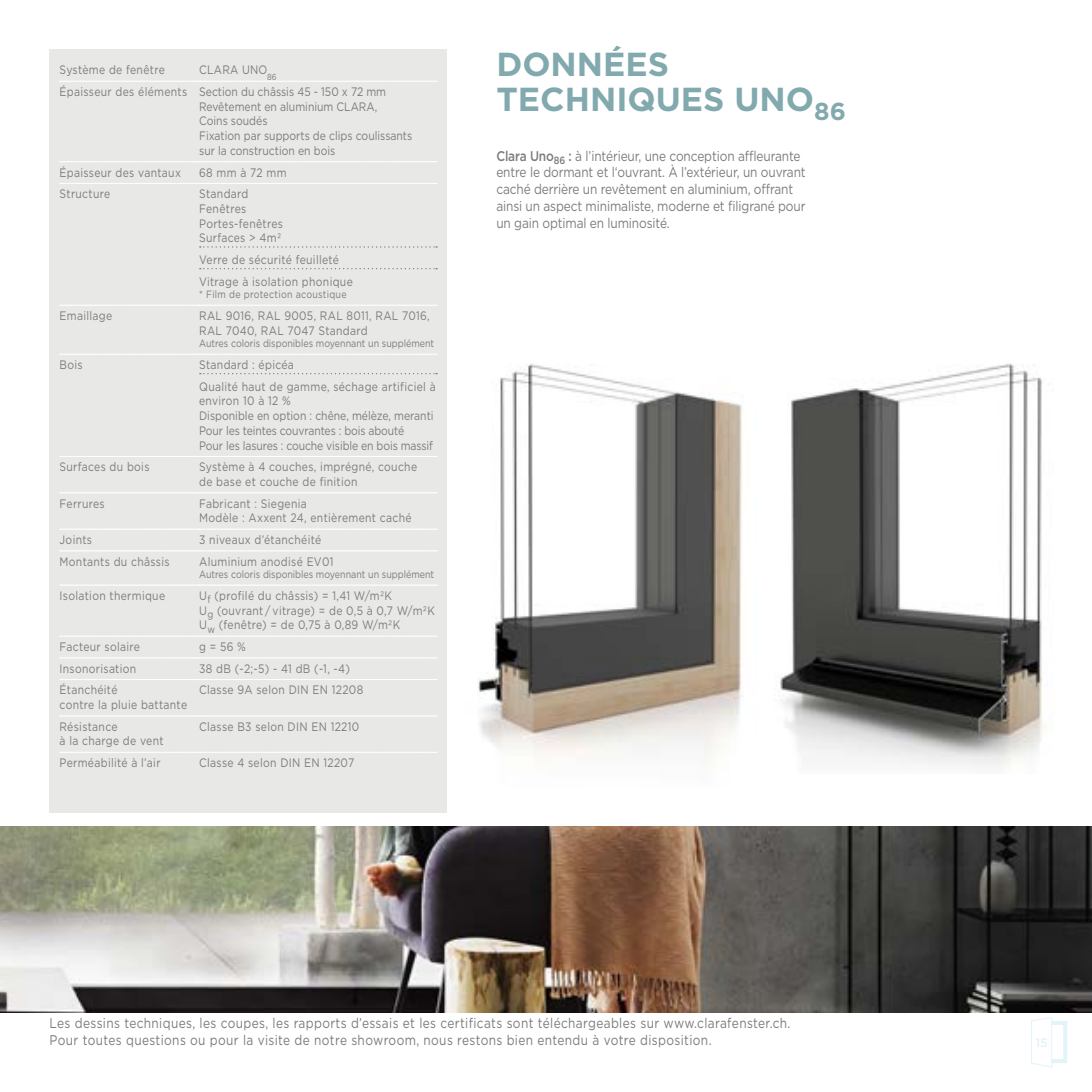
<style>
.page{position:relative;width:1092px;height:1092px;background:#fff}
.page>*{position:absolute;margin:0;border:0;box-sizing:border-box;transform-origin:0 0}
.t1{font:700 33.25px/35px "Gotham";color:#81a9ae}
.t2{font:14px/16.8px "Gotham";letter-spacing:-.01em;color:#7b7d7a;scale:.85 1}
.t3{font:14px/16.8px "Gotham";letter-spacing:.03em;color:#7c7b7b;scale:.85 1}
.t4{font:12.25px/14.7px "Gotham";letter-spacing:.03em;color:#7b7d7a;scale:.85 1}
.t5{font:12.25px/14.7px "Gotham";letter-spacing:-.01em;color:#7b7d7a;scale:.85 1}
.t6{font:12.25px/14.7px "Gotham";color:#7b7d7a;scale:.85 1}
.t7{font:500 12.25px "Gotham";color:#c5e6f4}
.t8{font:10.5px "Gotham";color:#7b7d7a;scale:.85 1}
.t9{font:10.5px "Gotham";letter-spacing:.03em;color:#7b7d7a;scale:.85 1}
.s1{font-weight:500}
</style>
<div class="page">
<img style="left:780px;top:363px;width:266px;height:407px">
<img style="left:446px;top:324px;width:297px;height:463px">
<img style="left:0;top:826px;width:1091px;height:185px">
<svg style="left:1031px;top:1017px;width:36px;height:51px"></svg>
<div style="left:50px;top:50px;width:396px;height:763px;background:#e8e8e6"></div>
<svg style="left:60px;top:81px;width:377px;height:1px"></svg>
<svg style="left:60px;top:161px;width:377px;height:1px"></svg>
<svg style="left:60px;top:183px;width:377px;height:1px"></svg>
<svg style="left:60px;top:305px;width:377px;height:1px"></svg>
<svg style="left:60px;top:354px;width:377px;height:1px"></svg>
<svg style="left:60px;top:456px;width:377px;height:1px"></svg>
<svg style="left:60px;top:492px;width:377px;height:1px"></svg>
<svg style="left:60px;top:529px;width:377px;height:1px"></svg>
<svg style="left:60px;top:550px;width:377px;height:1px"></svg>
<svg style="left:60px;top:584px;width:376px;height:1px"></svg>
<svg style="left:60px;top:636px;width:377px;height:1px"></svg>
<svg style="left:60px;top:657px;width:377px;height:1px"></svg>
<svg style="left:60px;top:679px;width:377px;height:1px"></svg>
<svg style="left:60px;top:715px;width:377px;height:1px"></svg>
<svg style="left:60px;top:752px;width:377px;height:1px"></svg>
<svg style="left:200px;top:246px;width:237px;height:1px"></svg>
<svg style="left:200px;top:268px;width:237px;height:1px"></svg>
<svg style="left:200px;top:373px;width:237px;height:1px"></svg>
<p class="t4" style="left:60px;top:62px;width:125px">Système de fenêtre</p>
<p class="t4" style="left:60px;top:59px;width:386px;line-height:21.7px;text-indent:140px">CLARA UNO<sub>86<br></sub>Épaisseur des éléments Section du châssis 45 - 150 x 72 mm</p>
<p class="t6" style="left:199px;top:99px;width:252px">Revêtement en aluminium CLARA,<br>Coins soudés<br>Fixation par supports de clips coulissants sur la construction en bois</p>
<p class="t4" style="left:60px;top:164px;width:144px">Épaisseur des vantaux</p>
<p class="t4" style="left:199px;top:164px;width:104px">68 mm à 72 mm</p>
<p class="t4" style="left:60px;top:186px;width:61px">Structure</p>
<p class="t4" style="left:199px;top:186px;width:100px">Standard<br>Fenêtres<br>Portes-fenêtres<br>Surfaces &gt; 4m2</p>
<p class="t4" style="left:199px;top:248px;width:182px;line-height:21.7px">Verre de sécurité feuilleté<br>Vitrage à isolation phonique</p>
<p class="t9" style="left:199px;top:288px;width:175px">* Film de protection acoustique</p>
<p class="t4" style="left:60px;top:308px;width:63px">Emaillage</p>
<p class="t4" style="left:199px;top:308px;width:273px">RAL 9016, RAL 9005, RAL 8011, RAL 7016,<br>RAL 7040, RAL 7047 Standard</p>
<p class="t8" style="left:199px;top:337px;width:278px">Autres coloris disponibles moyennant un supplément</p>
<p class="t4" style="left:60px;top:357px;width:29px">Bois</p>
<p class="t4" style="left:199px;top:353px;width:280px;line-height:21.7px">Standard : épicéa<br>Qualité haut de gamme, séchage artificiel à</p>
<p class="t5" style="left:199px;top:393px;width:277px">environ 10 à 12 %<br>Disponible en option : chêne, mélèze, meranti Pour les teintes couvrantes : bois abouté<br>Pour les lasures : couche visible en bois massif</p>
<p class="t4" style="left:60px;top:459px;width:107px">Surfaces du bois</p>
<p class="t4" style="left:199px;top:459px;width:258px">Système à 4 couches, imprégné, couche de base et couche de finition</p>
<p class="t4" style="left:60px;top:495px;width:55px">Ferrures</p>
<p class="t4" style="left:199px;top:495px;width:251px">Fabricant : Siegenia<br>Modèle : Axxent 24, entièrement caché</p>
<p class="t4" style="left:60px;top:532px;width:40px">Joints</p>
<p class="t4" style="left:199px;top:532px;width:145px">3 niveaux d’étanchéité</p>
<p class="t4" style="left:60px;top:553px;width:131px">Montants du châssis</p>
<p class="t4" style="left:199px;top:553px;width:160px">Aluminium anodisé EV01</p>
<p class="t8" style="left:199px;top:567px;width:278px">Autres coloris disponibles moyennant un supplément</p>
<p class="t4" style="left:60px;top:588px;width:126px">Isolation thermique</p>
<p class="t4" style="left:199px;top:588px;width:279px">U<sub>f</sub> (profilé du châssis) = 1,41 W/m2K<br>U<sub>g</sub> (ouvrant / vitrage) = de 0,5 à 0,7 W/m2K<br>U<sub>w</sub> (fenêtre) = de 0,75 à 0,89 W/m2K</p>
<p class="t4" style="left:60px;top:639px;width:96px">Facteur solaire</p>
<p class="t4" style="left:199px;top:639px;width:57px">g = 56 %</p>
<p class="t4" style="left:60px;top:660px;width:92px">Insonorisation</p>
<p class="t4" style="left:199px;top:660px;width:179px">38 dB (-2;-5) - 41 dB (-1, -4)</p>
<p class="t4" style="left:60px;top:682px;width:152px">Étanchéité<br>contre la pluie battante</p>
<p class="t4" style="left:199px;top:682px;width:194px">Classe 9A selon DIN EN 12208</p>
<p class="t4" style="left:60px;top:718px;width:124px">Résistance<br>à la charge de vent</p>
<p class="t4" style="left:199px;top:718px;width:190px">Classe B3 selon DIN EN 12210</p>
<p class="t4" style="left:60px;top:755px;width:120px">Perméabilité à l’air</p>
<p class="t4" style="left:199px;top:755px;width:184px">Classe 4 selon DIN EN 12207</p>
<h1 class="t1" style="left:496px;top:47px;width:351px">DONNÉES<br>TECHNIQUES UNO<sub>86</sub></h1>
<p class="t2" style="left:496px;top:147px;width:365px"><span class="s1">Clara Uno</span><sub>86</sub> <span class="s1">:</span> à l’intérieur, une conception affleurante entre le dormant et l‘ouvrant. À l’extérieur, un ouvrant caché derrière un revêtement en aluminium, offrant ainsi un aspect minimaliste, moderne et filigrané pour un gain optimal en luminosité.</p>
<p class="t3" style="left:50px;top:1014px;width:873px">Les dessins techniques, les coupes, les rapports d’essais et les certificats sont téléchargeables sur www.clarafenster.ch.<br>Pour toutes questions ou pour la visite de notre showroom, nous restons bien entendu à votre disposition.</p>
<p class="t7" style="left:1035px;top:1034px;width:14px">15</p>
</div>
